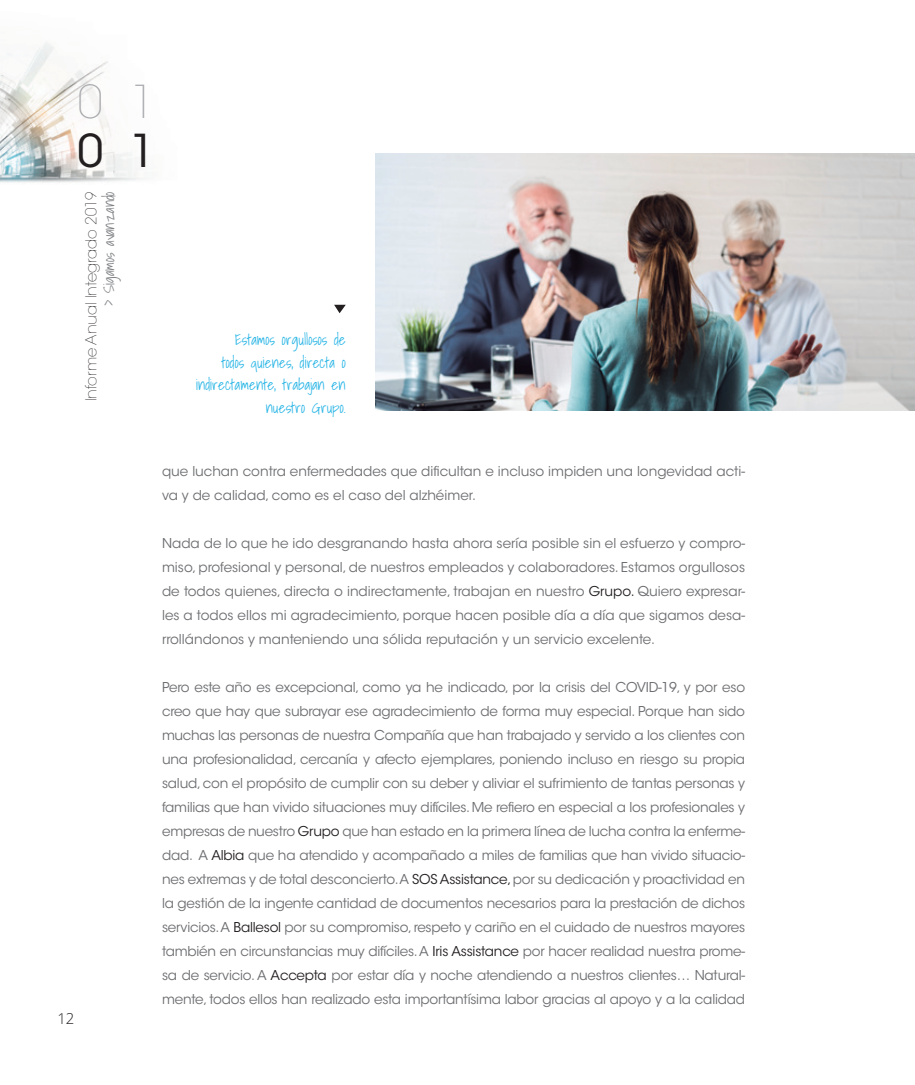
<style>
.page{position:relative;width:915px;height:1085px;background:#fff}
.page>*{position:absolute;margin:0;border:0;box-sizing:border-box;transform-origin:0 0}
.t1{font:200 45px "ITC Avant Garde Std";color:#a8a9ad}
.t2{font:45px "ITC Avant Garde Std";color:#231f20}
.t3{font:300 15px/22.5px "Shadows Into";color:#2bb6e6;text-align:right}
.t4{font:200 15px "ITC Avant Garde Std";color:#231f20}
.t5{font:300 15px "Shadows Into";color:#808285}
.t6{font:300 15px "Open Sans";color:#231f20}
.t7{font:13.5px/24px "ITC Avant Garde Std";color:#6c6d70;text-align:justify}
.s1{color:#231f20}
</style>
<div class="page">
<img style="left:0;top:42px;width:145px;height:141px">
<img style="left:375px;top:153px;width:539px;height:257px">
<svg style="left:334px;top:305px;width:11px;height:8px"></svg>
<h1 class="t1" style="left:78px;top:76px;width:26px">0</h1>
<h1 class="t2" style="left:77px;top:123px;width:27px">0</h1>
<p class="t4" style="left:82px;top:401px;width:211px;rotate:-90deg">Informe Anual Integrado 2019</p>
<p class="t5" style="left:97px;top:306px;width:116px;rotate:-90deg">&gt; Sigamos avanzando</p>
<h1 class="t1" style="left:130px;top:76px;width:26px">1</h1>
<h1 class="t2" style="left:130px;top:123px;width:27px">1</h1>
<p class="t3" style="left:196px;top:328px;width:151px">Estamos orgullosos de<br>todos quienes, directa o indirectamente, trabajan en nuestro Grupo.</p>
<p class="t6" style="left:57px;top:1008px;width:19px">12</p>
<p class="t7" style="left:162px;top:459px;width:584px">que luchan contra enfermedades que dificultan e incluso impiden una longevidad acti&shy;va y de calidad, como es el caso del alzhéimer.</p>
<p class="t7" style="left:162px;top:531px;width:584px">Nada de lo que he ido desgranando hasta ahora sería posible sin el esfuerzo y compro&shy;miso, profesional y personal, de nuestros empleados y colaboradores. Estamos orgullosos de todos quienes, directa o indirectamente, trabajan en nuestro <span class="s1">Grupo.</span> Quiero expresar&shy;les a todos ellos mi agradecimiento, porque hacen posible día a día que sigamos desa&shy;rrollándonos y manteniendo una sólida reputación y un servicio excelente.</p>
<p class="t7" style="left:162px;top:675px;width:584px">Pero este año es excepcional, como ya he indicado, por la crisis del COVID-19, y por eso creo que hay que subrayar ese agradecimiento de forma muy especial. Porque han sido muchas las personas de nuestra Compañía que han trabajado y servido a los clientes con una profesionalidad, cercanía y afecto ejemplares, poniendo incluso en riesgo su propia salud, con el propósito de cumplir con su deber y aliviar el sufrimiento de tantas personas y familias que han vivido situaciones muy difíciles. Me refiero en especial a los profesionales y empresas de nuestro <span class="s1">Grupo</span> que han estado en la primera línea de lucha contra la enferme&shy;dad. A <span class="s1">Albia</span> que ha atendido y acompañado a miles de familias que han vivido situacio&shy;nes extremas y de total desconcierto.A <span class="s1">SOS Assistance,</span> por su dedicación y proactividad en la gestión de la ingente cantidad de documentos necesarios para la prestación de dichos servicios. A <span class="s1">Ballesol</span> por su compromiso, respeto y cariño en el cuidado de nuestros mayores también en circunstancias muy difíciles. A <span class="s1">Iris Assistance</span> por hacer realidad nuestra prome&shy;sa de servicio. A <span class="s1">Accepta</span> por estar día y noche atendiendo a nuestros clientes… Natural&shy;mente, todos ellos han realizado esta importantísima labor gracias al apoyo y a la calidad</p>
</div>
